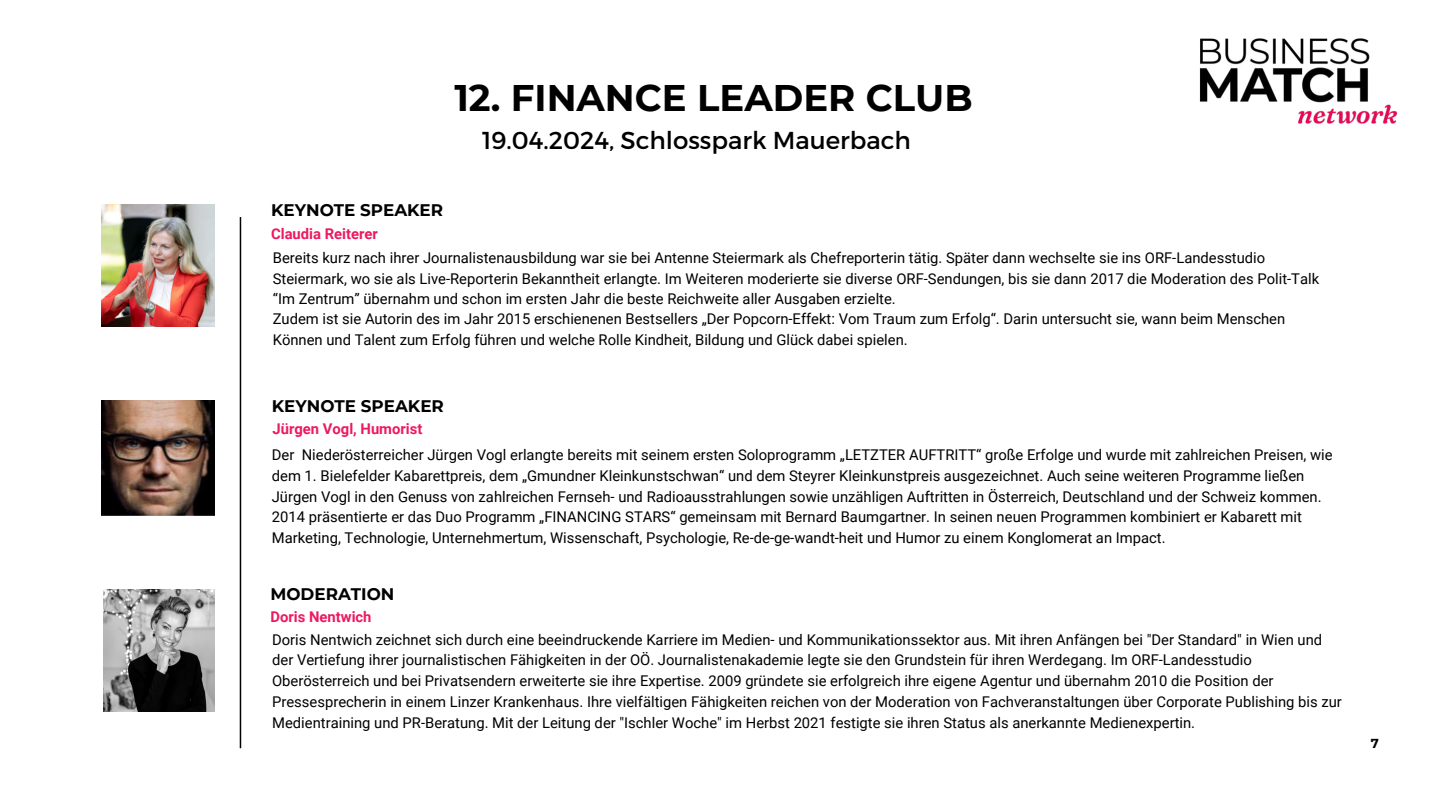
<style>
.page{position:relative;width:1440px;height:810px;background:#fff}
.page>*{position:absolute;margin:0;border:0;box-sizing:border-box;transform-origin:0 0}
.t1{font:700 37px "Montserrat";color:#000}
.t2{font:24.5px "Montserrat";color:#000}
.t3{font:700 16.8px "Montserrat";color:#000}
.t4{font:14.8px/20.7px "Roboto";color:#000}
.t5{font:700 14.8px "Roboto";color:#ed195f}
.t6{font:700 13px "Montserrat";color:#000}
</style>
<div class="page">
<img style="left:103px;top:590px;width:112px;height:121px">
<hr style="left:240px;top:217px;width:1px;height:531px;background:#000">
<img style="left:102px;top:204px;width:113px;height:123px">
<img style="left:102px;top:400px;width:113px;height:116px">
<img style="left:1200px;top:38px;width:197px;height:86px">
<h1 class="t1" style="left:454px;top:71px;width:520px">12. FINANCE LEADER CLUB</h1>
<p class="t3" style="left:271px;top:198px;width:174px">KEYNOTE SPEAKER</p>
<h2 class="t2" style="left:482px;top:125px;width:430px">19.04.2024, Schlosspark Mauerbach</h2>
<p class="t5" style="left:271px;top:223px;width:108px">Claudia Reiterer</p>
<p class="t4" style="left:273px;top:247px;width:1048px;line-height:20.4px">Bereits kurz nach ihrer Journalistenausbildung war sie bei Antenne Steiermark als Chefreporterin tätig. Später dann wechselte sie ins ORF-Landesstudio Steiermark, wo sie als Live-Reporterin Bekanntheit erlangte. Im Weiteren moderierte sie diverse ORF-Sendungen, bis sie dann 2017 die Moderation des Polit-Talk “Im Zentrum” übernahm und schon im ersten Jahr die beste Reichweite aller Ausgaben erzielte.<br>Zudem ist sie Autorin des im Jahr 2015 erschienenen Bestsellers „Der Popcorn-Effekt: Vom Traum zum Erfolg“. Darin untersucht sie, wann beim Menschen Können und Talent zum Erfolg führen und welche Rolle Kindheit, Bildung und Glück dabei spielen.</p>
<p class="t3" style="left:272px;top:394px;width:174px">KEYNOTE SPEAKER</p>
<p class="t5" style="left:272px;top:419px;width:151px">Jürgen Vogl, Humorist</p>
<p class="t4" style="left:272px;top:444px;width:1062px">Der Niederösterreicher Jürgen Vogl erlangte bereits mit seinem ersten Soloprogramm „LETZTER AUFTRITT“ große Erfolge und wurde mit zahlreichen Preisen, wie dem 1. Bielefelder Kabarettpreis, dem „Gmundner Kleinkunstschwan“ und dem Steyrer Kleinkunstpreis ausgezeichnet. Auch seine weiteren Programme ließen Jürgen Vogl in den Genuss von zahlreichen Fernseh- und Radioausstrahlungen sowie unzähligen Auftritten in Österreich, Deutschland und der Schweiz kommen.<br>2014 präsentierte er das Duo Programm „FINANCING STARS“ gemeinsam mit Bernard Baumgartner. In seinen neuen Programmen kombiniert er Kabarett mit Marketing, Technologie, Unternehmertum, Wissenschaft, Psychologie, Re-de-ge-wandt-heit und Humor zu einem Konglomerat an Impact.</p>
<p class="t3" style="left:270px;top:582px;width:125px">MODERATION</p>
<p class="t4" style="left:272px;top:629px;width:1071px">Doris Nentwich zeichnet sich durch eine beeindruckende Karriere im Medien- und Kommunikationssektor aus. Mit ihren Anfängen bei "Der Standard" in Wien und der Vertiefung ihrer journalistischen Fähigkeiten in der OÖ. Journalistenakademie legte sie den Grundstein für ihren Werdegang. Im ORF-Landesstudio Oberösterreich und bei Privatsendern erweiterte sie ihre Expertise. 2009 gründete sie erfolgreich ihre eigene Agentur und übernahm 2010 die Position der Pressesprecherin in einem Linzer Krankenhaus. Ihre vielfältigen Fähigkeiten reichen von der Moderation von Fachveranstaltungen über Corporate Publishing bis zur Medientraining und PR-Beratung. Mit der Leitung der "Ischler Woche" im Herbst 2021 festigte sie ihren Status als anerkannte Medienexpertin.</p>
<p class="t5" style="left:270px;top:607px;width:103px">Doris Nentwich</p>
<p class="t6" style="left:1371px;top:734px;width:10px">7</p>
</div>
